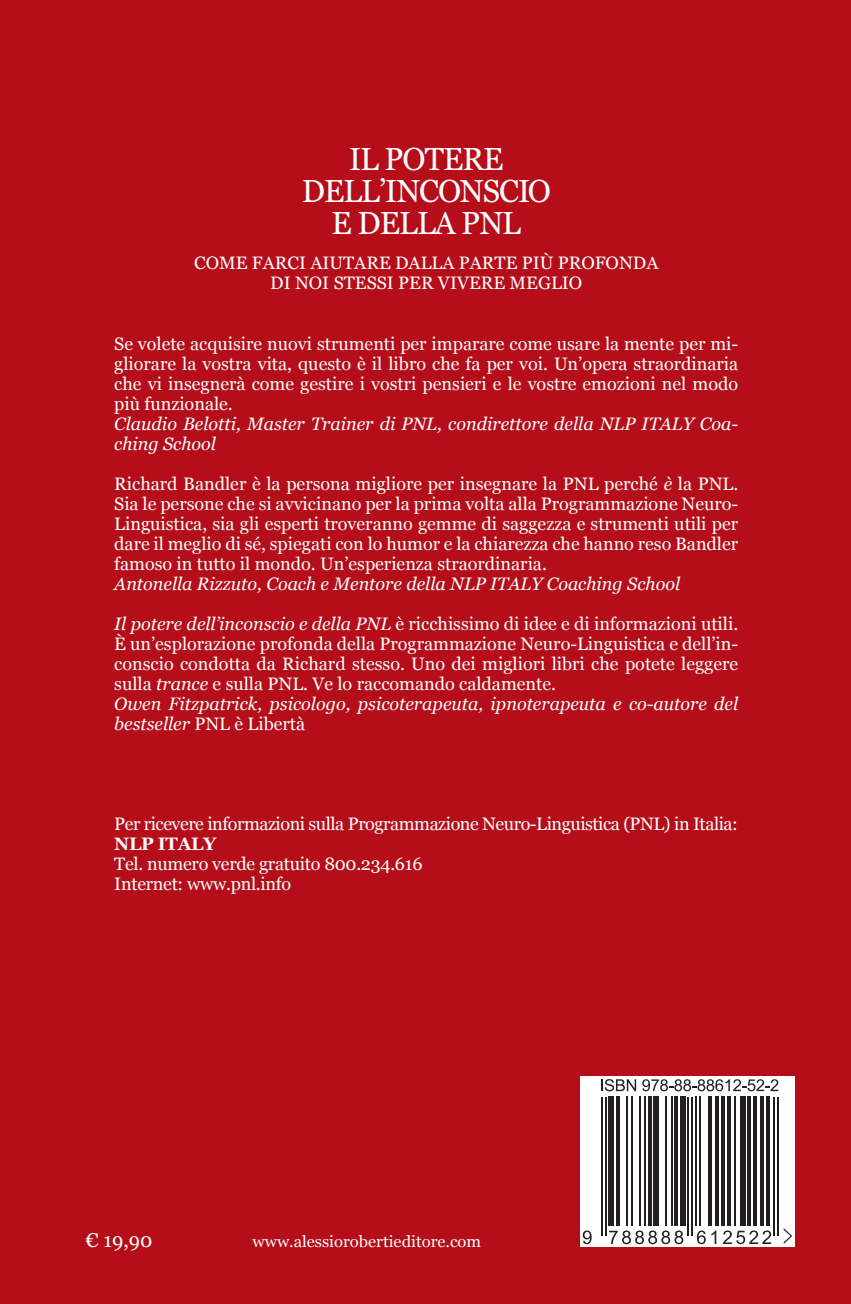
<style>
.page{position:relative;width:851px;height:1304px;background:#fff}
.page>*{position:absolute;margin:0;border:0;box-sizing:border-box;transform-origin:0 0}
.t1{font:32px/32px "Georgia";letter-spacing:-.03em;color:#fff;text-align:center}
.t2{font:20px "Georgia";color:#fff}
.t3{font:18px/20px "Georgia";color:#fff;text-align:justify}
.t4{font:italic 18px/20px "Georgia";color:#fff}
.t5{font:18px "Georgia";letter-spacing:-.025em;color:#fff}
.t6{font:700 18px "Georgia";letter-spacing:-.015em;color:#fff}
.t7{font:16px "Georgia";color:#fff;scale:1.04 1}
.s1{font-style:italic}
</style>
<div class="page">
<div style="left:1px;top:0;width:849px;height:1303px;background:#b50e1a"></div>
<svg style="left:580px;top:1077px;width:214px;height:170px;background:#e8e8e8"></svg>
<hr style="left:601px;top:1097px;width:2px;height:139px;background:#231f20">
<hr style="left:605px;top:1097px;width:1px;height:139px;background:#231f20">
<div style="left:608px;top:1097px;width:6px;height:129px;background:#231f20"></div>
<hr style="left:616px;top:1097px;width:4px;height:129px;background:#231f20">
<hr style="left:625px;top:1097px;width:2px;height:129px;background:#231f20">
<hr style="left:631px;top:1097px;width:2px;height:129px;background:#231f20">
<hr style="left:638px;top:1097px;width:2px;height:129px;background:#231f20">
<hr style="left:644px;top:1097px;width:2px;height:129px;background:#231f20">
<svg style="left:648px;top:1097px;width:3px;height:129px"></svg>
<div style="left:653px;top:1097px;width:6px;height:129px;background:#231f20"></div>
<hr style="left:665px;top:1097px;width:1px;height:129px;background:#231f20">
<hr style="left:670px;top:1097px;width:2px;height:129px;background:#231f20">
<hr style="left:674px;top:1097px;width:4px;height:129px;background:#231f20">
<div style="left:679px;top:1097px;width:6px;height:129px;background:#231f20"></div>
<hr style="left:687px;top:1097px;width:2px;height:139px;background:#231f20">
<hr style="left:691px;top:1097px;width:2px;height:139px;background:#231f20">
<hr style="left:694px;top:1097px;width:2px;height:129px;background:#231f20">
<hr style="left:698px;top:1097px;width:2px;height:129px;background:#231f20">
<svg style="left:708px;top:1097px;width:3px;height:129px"></svg>
<hr style="left:715px;top:1097px;width:4px;height:129px;background:#231f20">
<hr style="left:721px;top:1097px;width:3px;height:129px;background:#231f20">
<svg style="left:727px;top:1097px;width:3px;height:129px"></svg>
<hr style="left:734px;top:1097px;width:2px;height:129px;background:#231f20">
<div style="left:739px;top:1097px;width:6px;height:129px;background:#231f20"></div>
<hr style="left:747px;top:1097px;width:4px;height:129px;background:#231f20">
<svg style="left:753px;top:1097px;width:3px;height:129px"></svg>
<hr style="left:760px;top:1097px;width:4px;height:129px;background:#231f20">
<svg style="left:766px;top:1097px;width:3px;height:129px"></svg>
<hr style="left:773px;top:1097px;width:2px;height:139px;background:#231f20">
<hr style="left:777px;top:1097px;width:2px;height:139px;background:#231f20">
<svg style="left:783px;top:1228px;width:9px;height:16px"></svg>
<svg style="left:601px;top:1079px;width:35px;height:12px"></svg>
<svg style="left:642px;top:1079px;width:136px;height:12px;background:#b6b5b5"></svg>
<svg style="left:582px;top:1230px;width:9px;height:14px"></svg>
<svg style="left:609px;top:1230px;width:74px;height:14px"></svg>
<svg style="left:696px;top:1230px;width:9px;height:14px"></svg>
<svg style="left:711px;top:1230px;width:5px;height:14px"></svg>
<svg style="left:723px;top:1230px;width:48px;height:14px"></svg>
<h1 class="t1" style="left:301px;top:143px;width:251px">IL POTERE<br>DELL’INCONSCIO<br>E DELLA PNL</h1>
<p class="t3" style="left:194px;top:252px;width:465px;text-align:center">COME FARCI AIUTARE DALLA PARTE PIÙ PROFONDA<br>DI NOI STESSI PER VIVERE MEGLIO</p>
<p class="t3" style="left:114px;top:333px;width:625px">Se volete acquisire nuovi strumenti per imparare come usare la mente per mi&shy;gliorare la vostra vita, questo è il libro che fa per voi. Un’opera straordinaria che vi insegnerà come gestire i vostri pensieri e le vostre emozioni nel modo più funzionale.</p>
<p class="t4" style="left:114px;top:413px;width:625px">Claudio Belotti, Master Trainer di PNL, condirettore della NLP ITALY Coa&shy;ching School</p>
<p class="t3" style="left:114px;top:473px;width:625px">Richard Bandler è la persona migliore per insegnare la PNL perché <span class="s1">è</span> la PNL.<br>Sia le persone che si avvicinano per la prima volta alla Programmazione Neuro-Linguistica, sia gli esperti troveranno gemme di saggezza e strumenti utili per dare il meglio di sé, spiegati con lo humor e la chiarezza che hanno reso Bandler famoso in tutto il mondo. Un’esperienza straordinaria.</p>
<p class="t4" style="left:114px;top:573px;width:567px">Antonella Rizzuto, Coach e Mentore della NLP ITALY Coaching School</p>
<p class="t3" style="left:114px;top:613px;width:625px;text-align:left"><span class="s1">Il potere dell’inconscio e della PNL</span> è ricchissimo di idee e di informazioni utili.<br>È un’esplorazione profonda della Programmazione Neuro-Linguistica e dell’in&shy;conscio condotta da Richard stesso. Uno dei migliori libri che potete leggere sulla <span class="s1">trance</span> e sulla PNL. Ve lo raccomando caldamente.<br><span class="s1">Owen Fitzpatrick, psicologo, psicoterapeuta, ipnoterapeuta e co-autore del bestseller</span> PNL è Libertà</p>
<p class="t5" style="left:114px;top:813px;width:625px">Per ricevere informazioni sulla Programmazione Neuro-Linguistica (PNL) in Italia:</p>
<p class="t6" style="left:114px;top:833px;width:103px">NLP ITALY</p>
<p class="t3" style="left:114px;top:853px;width:310px">Tel. numero verde gratuito 800.234.616<br>Internet: www.pnl.info</p>
<p class="t2" style="left:86px;top:1228px;width:68px">€ 19,90</p>
<p class="t7" style="left:252px;top:1232px;width:221px">www.alessiorobertieditore.com</p>
</div>
